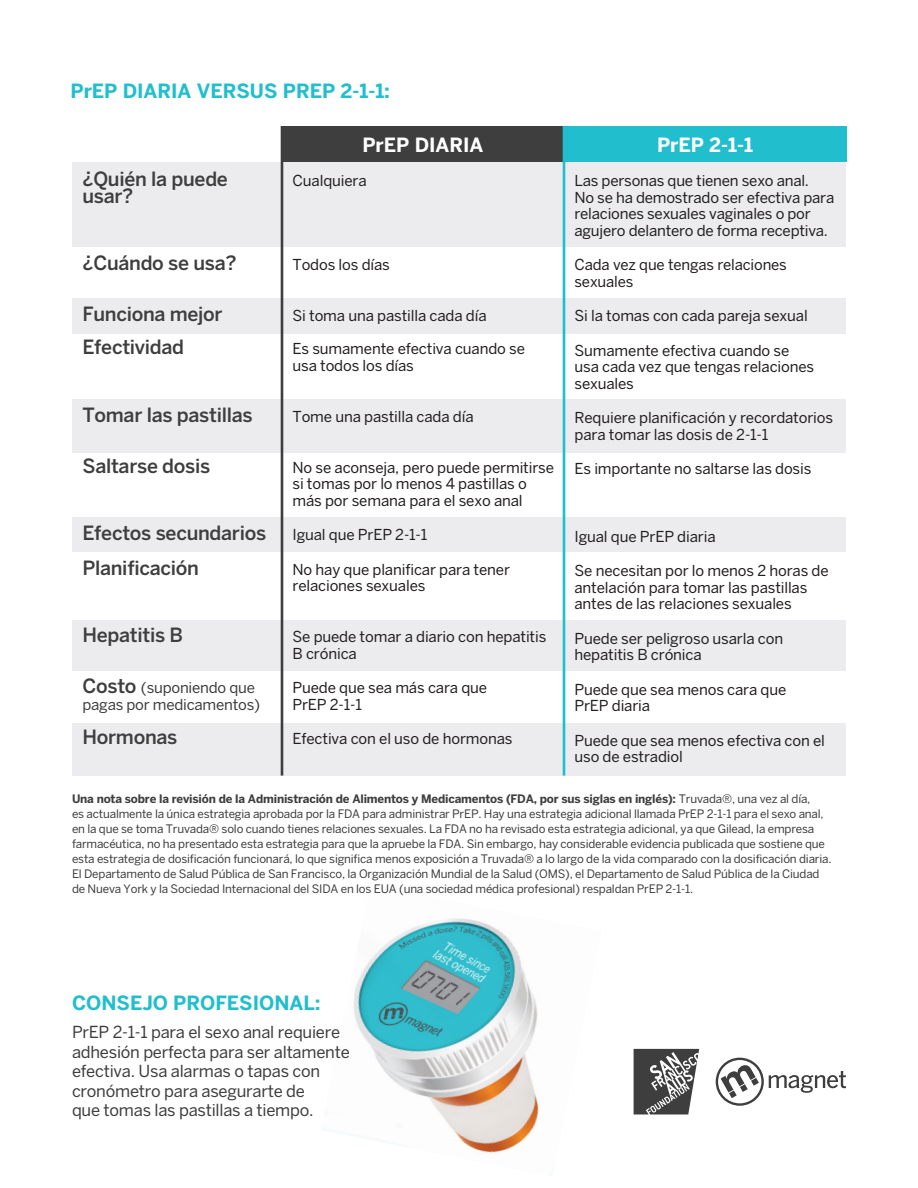
<style>
.page{position:relative;width:918px;height:1188px;background:#fff}
.page>*{position:absolute;margin:0;border:0;box-sizing:border-box;transform-origin:0 0}
.t1{font:500 19.5px/16.5px "Benton Sans";letter-spacing:-.015em;color:#3e3e3f}
.t2{font:700 19.5px "Benton Sans";color:#21bece}
.t3{font:700 19.5px "Benton Sans";color:#fff}
.t4{font:16.5px/19.5px "Benton Sans";letter-spacing:-.015em;color:#3e3e3f}
.t5{font:15px/16.5px "Benton Sans";letter-spacing:-.01em;color:#231f20}
.t6{font:15px/16.5px "Benton Sans";letter-spacing:-.015em;color:#3e3e3f}
.t7{font:11.7px/15px "Benton Sans";letter-spacing:-.015em;color:#3e3e3f}
.s1{font-weight:500;font-size:19.5px}
.s2{font-weight:700}
</style>
<div class="page">
<img style="left:353px;top:918px;width:186px;height:235px">
<div style="left:282px;top:126px;width:282px;height:36px;background:#3e3e3f"></div>
<div style="left:564px;top:126px;width:282px;height:36px;background:#21bece"></div>
<svg style="left:716px;top:1058px;width:130px;height:48px"></svg>
<svg style="left:634px;top:1049px;width:65px;height:66px"></svg>
<div style="left:72px;top:162px;width:774px;height:85px;background:#ececee"></div>
<div style="left:72px;top:400px;width:774px;height:53px;background:#ececee"></div>
<div style="left:72px;top:298px;width:774px;height:35px;background:#ececee"></div>
<div style="left:72px;top:517px;width:774px;height:35px;background:#ececee"></div>
<div style="left:72px;top:621px;width:774px;height:50px;background:#ececee"></div>
<div style="left:72px;top:723px;width:774px;height:53px;background:#ececee"></div>
<hr style="left:281px;top:126px;width:2px;height:650px;background:#3e3e3f">
<hr style="left:563px;top:126px;width:2px;height:650px;background:#21bece">
<h1 class="t2" style="left:70px;top:79px;width:321px">PrEP DIARIA VERSUS PREP 2-1-1:</h1>
<h1 class="t3" style="left:362px;top:133px;width:123px">PrEP DIARIA</h1>
<h1 class="t3" style="left:657px;top:133px;width:97px">PrEP 2-1-1</h1>
<h1 class="t1" style="left:82px;top:171px;width:147px">¿Quién la puede usar?</h1>
<h1 class="t1" style="left:82px;top:255px;width:156px">¿Cuándo se usa?</h1>
<h1 class="t1" style="left:82px;top:298px;width:142px;line-height:33px">Funciona mejor<br>Efectividad</h1>
<h1 class="t1" style="left:82px;top:406px;width:172px">Tomar las pastillas</h1>
<h1 class="t1" style="left:82px;top:457px;width:129px">Saltarse dosis</h1>
<h1 class="t1" style="left:82px;top:516px;width:185px;line-height:34.5px">Efectos secundarios<br>Planificación</h1>
<h1 class="t1" style="left:82px;top:627px;width:102px">Hepatitis B</h1>
<p class="t6" style="left:82px;top:679px;width:179px"><span class="s1">Costo</span> (suponiendo que pagas por medicamentos)</p>
<h1 class="t1" style="left:82px;top:729px;width:96px">Hormonas</h1>
<p class="t5" style="left:293px;top:172px;width:76px">Cualquiera</p>
<p class="t5" style="left:293px;top:256px;width:99px">Todos los días</p>
<p class="t5" style="left:293px;top:307px;width:196px">Si toma una pastilla cada día</p>
<p class="t5" style="left:293px;top:340px;width:234px">Es sumamente efectiva cuando se usa todos los días</p>
<p class="t5" style="left:293px;top:408px;width:183px">Tome una pastilla cada día</p>
<p class="t5" style="left:293px;top:459px;width:263px">No se aconseja, pero puede permitirse si tomas por lo menos 4 pastillas o más por semana para el sexo anal</p>
<p class="t5" style="left:293px;top:526px;width:136px">Igual que PrEP 2-1-1</p>
<p class="t5" style="left:293px;top:561px;width:219px">No hay que planificar para tener relaciones sexuales</p>
<p class="t5" style="left:293px;top:628px;width:255px">Se puede tomar a diario con hepatitis<br>B crónica</p>
<p class="t5" style="left:293px;top:679px;width:196px">Puede que sea más cara que<br>PrEP 2-1-1</p>
<p class="t5" style="left:293px;top:730px;width:222px">Efectiva con el uso de hormonas</p>
<p class="t5" style="left:575px;top:172px;width:261px">Las personas que tienen sexo anal.<br>No se ha demostrado ser efectiva para relaciones sexuales vaginales o por agujero delantero de forma receptiva.</p>
<p class="t5" style="left:575px;top:256px;width:214px">Cada vez que tengas relaciones sexuales</p>
<p class="t5" style="left:575px;top:307px;width:235px">Si la tomas con cada pareja sexual</p>
<p class="t5" style="left:575px;top:342px;width:241px">Sumamente efectiva cuando se usa cada vez que tengas relaciones sexuales</p>
<p class="t5" style="left:575px;top:409px;width:260px">Requiere planificación y recordatorios para tomar las dosis de 2-1-1</p>
<p class="t5" style="left:575px;top:460px;width:238px">Es importante no saltarse las dosis</p>
<p class="t5" style="left:575px;top:528px;width:143px">Igual que PrEP diaria</p>
<p class="t5" style="left:575px;top:562px;width:256px">Se necesitan por lo menos 2 horas de antelación para tomar las pastillas antes de las relaciones sexuales</p>
<p class="t5" style="left:575px;top:630px;width:210px">Puede ser peligroso usarla con hepatitis B crónica</p>
<p class="t5" style="left:575px;top:681px;width:213px">Puede que sea menos cara que<br>PrEP diaria</p>
<p class="t5" style="left:575px;top:732px;width:252px">Puede que sea menos efectiva con el uso de estradiol</p>
<p class="t7" style="left:72px;top:791px;width:761px"><span class="s2">Una nota sobre la revisión de la Administración de Alimentos y Medicamentos (FDA, por sus siglas en inglés):</span> Truvada®, una vez al día,<br>es actualmente la única estrategia aprobada por la FDA para administrar PrEP. Hay una estrategia adicional llamada PrEP 2-1-1 para el sexo anal, en la que se toma Truvada® solo cuando tienes relaciones sexuales. La FDA no ha revisado esta estrategia adicional, ya que Gilead, la empresa farmacéutica, no ha presentado esta estrategia para que la apruebe la FDA. Sin embargo, hay considerable evidencia publicada que sostiene que esta estrategia de dosificación funcionará, lo que significa menos exposición a Truvada® a lo largo de la vida comparado con la dosificación diaria.<br>El Departamento de Salud Pública de San Francisco, la Organización Mundial de la Salud (OMS), el Departamento de Salud Pública de la Ciudad de Nueva York y la Sociedad Internacional del SIDA en los EUA (una sociedad médica profesional) respaldan PrEP 2-1-1.</p>
<h1 class="t2" style="left:72px;top:991px;width:250px">CONSEJO PROFESIONAL:</h1>
<p class="t4" style="left:72px;top:1022px;width:279px">PrEP 2-1-1 para el sexo anal requiere adhesión perfecta para ser altamente efectiva. Usa alarmas o tapas con cronómetro para asegurarte de<br>que tomas las pastillas a tiempo.</p>
</div>
